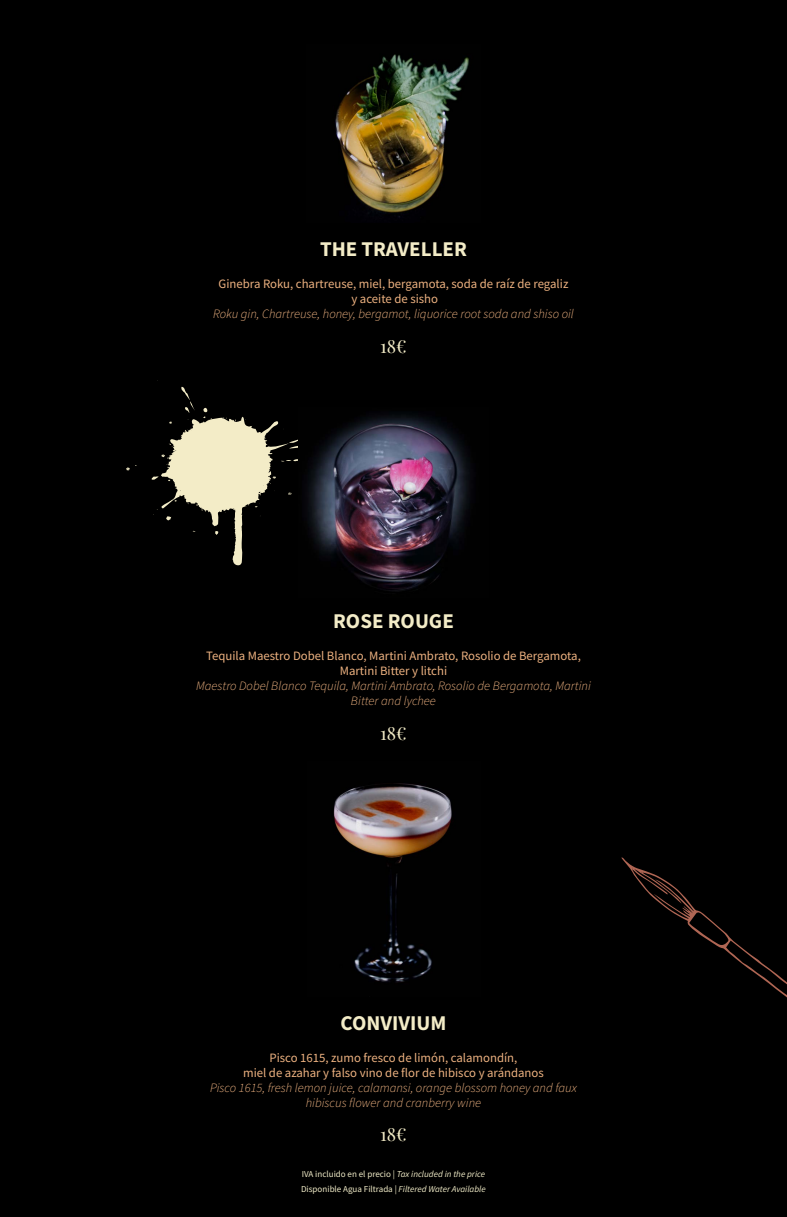
<style>
.page{position:relative;width:787px;height:1217px;background:#fff}
.page>*{position:absolute;margin:0;border:0;box-sizing:border-box;transform-origin:0 0}
.t1{font:700 21px "Source Sans Pro";color:#f3ecc7}
.t2{font:700 18px "Playfair Display";color:#f3ecc7}
.t3{font:12.75px/15px "Source Sans Pro";color:#ecb180;text-align:center}
.t4{font:italic 300 12.75px/15px "Source Sans Pro";color:#ecb180;text-align:center}
.t5{font:9px/15px "Source Sans Pro";color:#f0ebc7}
.s1{font-style:italic}
</style>
<div class="page">
<div style="left:0;top:0;width:787px;height:1216px;background:#000"></div>
<img style="left:335px;top:54px;width:134px;height:164px">
<img style="left:333px;top:783px;width:119px;height:200px">
<svg style="left:126px;top:465px;width:11px;height:5px"></svg>
<svg style="left:152px;top:380px;width:146px;height:186px"></svg>
<svg style="left:621px;top:857px;width:166px;height:141px"></svg>
<img style="left:305px;top:414px;width:168px;height:178px">
<h1 class="t1" style="left:320px;top:235px;width:148px">THE TRAVELLER</h1>
<p class="t3" style="left:218px;top:276px;width:351px">Ginebra Roku, chartreuse, miel, bergamota, soda de raíz de regaliz y aceite de sisho</p>
<p class="t4" style="left:213px;top:306px;width:362px">Roku gin, Chartreuse, honey, bergamot, liquorice root soda and shiso oil</p>
<h2 class="t2" style="left:380px;top:332px;width:28px">18€</h2>
<h1 class="t1" style="left:333px;top:607px;width:122px">ROSE ROUGE</h1>
<p class="t3" style="left:206px;top:648px;width:376px">Tequila Maestro Dobel Blanco, Martini Ambrato, Rosolio de Bergamota,<br>Martini Bitter y litchi</p>
<p class="t4" style="left:196px;top:678px;width:396px">Maestro Dobel Blanco Tequila, Martini Ambrato, Rosolio de Bergamota, Martini<br>Bitter and lychee</p>
<h2 class="t2" style="left:380px;top:719px;width:28px">18€</h2>
<h1 class="t1" style="left:340px;top:1008px;width:107px">CONVIVIUM</h1>
<p class="t3" style="left:243px;top:1049px;width:302px">Pisco 1615, zumo fresco de limón, calamondín,<br>miel de azahar y falso vino de flor de hibisco y arándanos</p>
<p class="t4" style="left:210px;top:1079px;width:368px">Pisco 1615, fresh lemon juice, calamansi, orange blossom honey and faux hibiscus flower and cranberry wine</p>
<h2 class="t2" style="left:380px;top:1120px;width:28px">18€</h2>
<p class="t5" style="left:301px;top:1166px;width:186px">IVA incluido en el precio | <span class="s1">Tax included in the price<br></span>Disponible Agua Filtrada | <span class="s1">Filtered Water Available</span></p>
</div>
